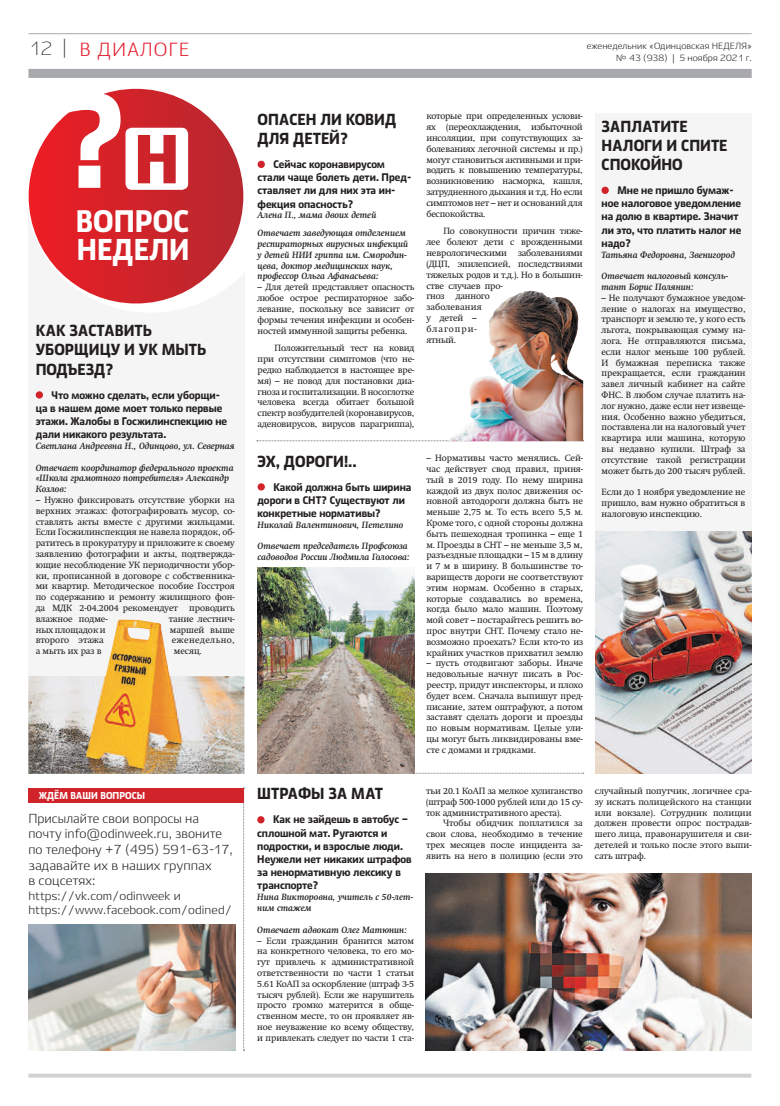
<style>
.page{position:relative;width:780px;height:1106px;background:#fff}
.page>*{position:absolute;margin:0;border:0;box-sizing:border-box;transform-origin:0 0}
.t1{font:900 135px "Ekibastuz";color:#fff;scale:.9 1}
.t2{font:900 31.1px "Ekibastuz";color:#fff;scale:.9 1}
.t3{font:900 30.1px "Ekibastuz";color:#fff;scale:.9 1}
.t4{font:19px "Ekibastuz";letter-spacing:.05em;color:#e41e30}
.t5{font:300 19px "Ekibastuz";color:#231f20}
.t6{font:900 16px/19.2px "Ekibastuz";color:#231f20;scale:.9 1}
.t7{font:13px/15.6px "Ekibastuz";color:#231f20;scale:.96 1}
.t8{font:12px/14.4px "Ekibastuz";color:#231f20}
.t9{font:900 11px/13.2px "Ekibastuz";color:#231f20;scale:.9 1}
.t10{font:900 10px "Ekibastuz";color:#fff;scale:.9 1}
.t11{font:9px/10.8px "Swift";letter-spacing:-.01em;color:#231f20;text-align:justify}
.t12{font:italic 700 9px/10.8px "Swift";color:#231f20}
.t13{font:9px "Ekibastuz";color:#231f20}
.t14{font:9px "Swift";letter-spacing:.045em;color:#231f20}
</style>
<div class="page">
<svg style="left:28px;top:1073px;width:723px;height:4px;background:#d8d9da"></svg>
<hr style="left:28px;top:33px;width:723px;height:1px;background:#a8a9ad">
<div style="left:28px;top:69px;width:723px;height:9px;background:#a8a9ad"></div>
<svg style="left:258px;top:773px;width:325px;height:1px"></svg>
<svg style="left:243px;top:787px;width:2px;height:263px"></svg>
<img style="left:28px;top:924px;width:207px;height:126px">
<div style="left:28px;top:787px;width:215px;height:15px;background:#d1232a"></div>
<div style="left:28px;top:187px;width:216px;height:587px;background:#f5f5f6"></div>
<div style="left:595px;top:113px;width:156px;height:660px;background:#f5f5f6"></div>
<div style="left:27px;top:81px;width:247px;height:232px;background:#fff;border-radius:50%"></div>
<div style="left:29px;top:89px;width:214px;height:214px;background:linear-gradient(to right,#ed1d24,#b6292f);border-radius:107px"></div>
<svg style="left:125px;top:128px;width:63px;height:62px"></svg>
<div style="left:257px;top:816px;width:7px;height:7px;background:#d1232a;border-radius:50%"></div>
<div style="left:257px;top:161px;width:8px;height:7px;background:#d1232a;border-radius:50%"></div>
<div style="left:257px;top:483px;width:8px;height:7px;background:#d1232a;border-radius:50%"></div>
<div style="left:601px;top:187px;width:7px;height:7px;background:#d1232a;border-radius:50%"></div>
<div style="left:36px;top:391px;width:7px;height:7px;background:#d1232a;border-radius:50%"></div>
<svg style="left:257px;top:440px;width:190px;height:1px"></svg>
<img style="left:447px;top:291px;width:136px;height:150px">
<img style="left:258px;top:567px;width:156px;height:206px">
<img style="left:595px;top:531px;width:156px;height:242px">
<img style="left:425px;top:873px;width:326px;height:177px">
<img style="left:28px;top:619px;width:216px;height:155px">
<h3 class="t5" style="left:28px;top:37px;width:26px">12</h3>
<h3 class="t4" style="left:63px;top:38px;width:128px"><sup>|</sup> В ДИАЛОГЕ</h3>
<h1 class="t1" style="left:59px;top:60px;width:78px">?</h1>
<h2 class="t2" style="left:76px;top:202px;width:127px">ВОПРОС</h2>
<h3 class="t3" style="left:77px;top:231px;width:127px">НЕДЕЛИ</h3>
<h3 class="t6" style="left:36px;top:321px;width:191px">КАК ЗАСТАВИТЬ<br>УБОРЩИЦУ И УК МЫТЬ<br>ПОДЪЕЗД?</h3>
<p class="t9" style="left:36px;top:388px;width:214px;text-indent:16px">Что можно сделать, если уборщи&shy;ца в нашем доме моет только первые этажи. Жалобы в Госжилинспекцию не дали никакого результата.</p>
<p class="t12" style="left:36px;top:440px;width:200px">Светлана Андреевна Н., Одинцово, ул. Северная</p>
<p class="t12" style="left:36px;top:462px;width:199px">Отвечает координатор федерального проекта «Школа грамотного потребителя» Александр<br>Козлов:</p>
<p class="t11" style="left:36px;top:494px;width:201px">– Нужно фиксировать отсутствие уборки на верхних этажах: фотографировать мусор, со&shy;ставлять акты вместе с другими жильцами.<br>Если Госжилинспекция не навела порядок, об&shy;ратитесь в прокуратуру и приложите к своему заявлению фотографии и акты, подтвержда&shy;ющие несоблюдение УК периодичности убор&shy;ки, прописанной в договоре с собственника&shy;ми квартир. Методическое пособие Госстроя по содержанию и ремонту жилищного фон&shy;да МДК 2-04.2004 рекомендует проводить влажное подме-</p>
<p class="t11" style="left:169px;top:613px;width:67px">тание лестнич-</p>
<p class="t11" style="left:36px;top:624px;width:72px">ных площадок и</p>
<p class="t11" style="left:170px;top:624px;width:66px">маршей выше</p>
<p class="t11" style="left:36px;top:635px;width:70px">второго этажа</p>
<p class="t14" style="left:172px;top:635px;width:64px">еженедельно,</p>
<p class="t11" style="left:36px;top:646px;width:68px">а мыть их раз в</p>
<p class="t11" style="left:174px;top:646px;width:30px">месяц.</p>
<p class="t10" style="left:39px;top:789px;width:120px">ЖДЁМ ВАШИ ВОПРОСЫ</p>
<h3 class="t7" style="left:28px;top:810px;width:214px">Присылайте свои вопросы на почту info@odinweek.ru, звоните по телефону +7 (495) 591-63-17, задавайте их в наших группах<br>в соцсетях:</h3>
<h3 class="t8" style="left:28px;top:888px;width:205px">https://vk.com/odinweek и https://www.facebook.com/odined/</h3>
<p class="t13" style="left:587px;top:40px;width:167px">еженедельник «Одинцовская НЕДЕЛЯ»</p>
<p class="t13" style="left:616px;top:52px;width:137px">№ 43 (938) | 5 ноября 2021 г.</p>
<h3 class="t6" style="left:257px;top:110px;width:156px">ОПАСЕН ЛИ КОВИД<br>ДЛЯ ДЕТЕЙ?</h3>
<p class="t9" style="left:257px;top:158px;width:172px;text-indent:16px">Сейчас коронавирусом стали чаще болеть дети. Пред&shy;ставляет ли для них эта ин&shy;фекция опасность?</p>
<p class="t12" style="left:257px;top:206px;width:150px;line-height:17.8px">Алена П., мама двоих детей<br>Отвечает заведующая отделением</p>
<p class="t12" style="left:257px;top:239px;width:152px">респираторных вирусных инфекций у детей НИИ гриппа им. Смородин&shy;цева, доктор медицинских наук, профессор Ольга Афанасьева:</p>
<p class="t11" style="left:257px;top:282px;width:158px">– Для детей представляет опасность любое острое респираторное забо&shy;левание, поскольку все зависит от формы течения инфекции и особен&shy;ностей иммунной защиты ребенка.</p>
<p class="t11" style="left:257px;top:343px;width:158px;text-indent:17px">Положительный тест на ковид при отсутствии симптомов (что не&shy;редко наблюдается в настоящее вре&shy;мя) – не повод для постановки диа&shy;гноза и госпитализации. В носоглотке человека всегда обитает большой спектр возбудителей (коронавирусов, аденовирусов, вирусов парагриппа),</p>
<h3 class="t6" style="left:257px;top:451px;width:112px">ЭХ, ДОРОГИ!..</h3>
<p class="t9" style="left:257px;top:480px;width:172px;text-indent:16px">Какой должна быть ширина дороги в СНТ? Существуют ли конкретные нормативы?</p>
<p class="t12" style="left:257px;top:519px;width:147px">Николай Валентинович, Петелино</p>
<p class="t12" style="left:257px;top:541px;width:154px">Отвечает председатель Профсоюза садоводов России Людмила Голосова:</p>
<p class="t11" style="left:426px;top:111px;width:158px">которые при определенных услови&shy;ях (переохлаждения, избыточной инсоляции, при сопутствующих за&shy;болеваниях легочной системы и пр.) могут становиться активными и при&shy;водить к повышению температуры, возникновению насморка, кашля, затрудненного дыхания и т.д. Но если симптомов нет – нет и оснований для беспокойства.</p>
<p class="t11" style="left:426px;top:226px;width:158px;text-align:left;text-indent:17px">По совокупности причин тяже&shy;лее болеют дети с врожденными неврологическими заболеваниями (ДЦП, эпилепсией, последствиями тяжелых родов и т.д.). Но в большин&shy;стве случаев про-<br>гноз данного<br>заболевания<br>у детей –<br>благопри-<br>ятный.</p>
<p class="t11" style="left:426px;top:452px;width:158px">– Нормативы часто менялись. Сей&shy;час действует свод правил, приня&shy;тый в 2019 году. По нему ширина каждой из двух полос движения ос&shy;новной автодороги должна быть не меньше 2,75 м. То есть всего 5,5 м.<br>Кроме того, с одной стороны должна быть пешеходная тропинка – еще 1 м. Проезды в СНТ – не меньше 3,5 м, разъездные площадки – 15 м в длину и 7 м в ширину. В большинстве то&shy;вариществ дороги не соответствуют этим нормам. Особенно в старых, которые создавались во времена, когда было мало машин. Поэтому мой совет – постарайтесь решить во&shy;прос внутри СНТ. Почему стало не&shy;возможно проехать? Если кто-то из крайних участков прихватил землю</p>
<p class="t11" style="left:426px;top:658px;width:158px">– пусть отодвигают заборы. Иначе недовольные начнут писать в Рос&shy;реестр, придут инспекторы, и плохо будет всем. Сначала выпишут пред&shy;писание, затем оштрафуют, а потом заставят сделать дороги и проезды по новым нормативам. Целые ули&shy;цы могут быть ликвидированы вме&shy;сте с домами и грядками.</p>
<h3 class="t6" style="left:601px;top:116px;width:141px">ЗАПЛАТИТЕ<br>НАЛОГИ И СПИТЕ<br>СПОКОЙНО</h3>
<p class="t9" style="left:601px;top:183px;width:157px;text-indent:16px">Мне не пришло бумаж&shy;ное налоговое уведомление на долю в квартире. Значит ли это, что платить налог не надо?</p>
<p class="t12" style="left:601px;top:249px;width:135px">Татьяна Федоровна, Звенигород</p>
<p class="t12" style="left:601px;top:271px;width:128px">Отвечает налоговый консуль&shy;тант Борис Полянин:</p>
<p class="t11" style="left:601px;top:292px;width:145px">– Не получают бумажное уведом&shy;ление о налогах на имущество, транспорт и землю те, у кого есть льгота, покрывающая сумму на&shy;лога. Не отправляются письма, если налог меньше 100 рублей.<br>И бумажная переписка также прекращается, если гражданин завел личный кабинет на сайте ФНС. В любом случае платить на&shy;лог нужно, даже если нет извеще&shy;ния. Особенно важно убедиться, поставлена ли на налоговый учет квартира или машина, которую вы недавно купили. Штраф за отсутствие такой регистрации может быть до 200 тысяч рублей.</p>
<p class="t11" style="left:601px;top:487px;width:145px">Если до 1 ноября уведомление не пришло, вам нужно обратиться в налоговую инспекцию.</p>
<h3 class="t6" style="left:257px;top:784px;width:141px">ШТРАФЫ ЗА МАТ</h3>
<p class="t9" style="left:257px;top:813px;width:173px;text-indent:16px">Как не зайдешь в автобус – сплошной мат. Ругаются и подростки, и взрослые люди.<br>Неужели нет никаких штрафов за ненормативную лексику в транспорте?</p>
<p class="t12" style="left:257px;top:891px;width:157px">Нина Викторовна, учитель с 50-лет&shy;ним стажем</p>
<p class="t12" style="left:257px;top:924px;width:151px">Отвечает адвокат Олег Матюнин:</p>
<p class="t11" style="left:257px;top:935px;width:158px">– Если гражданин бранится матом на конкретного человека, то его мо&shy;гут привлечь к административной ответственности по части 1 статьи 5.61 КоАП за оскорбление (штраф 3-5 тысяч рублей). Если же нарушитель просто громко матерится в обще&shy;ственном месте, то он проявляет яв&shy;ное неуважение ко всему обществу, и привлекать следует по части 1 ста-</p>
<p class="t11" style="left:426px;top:785px;width:158px">тьи 20.1 КоАП за мелкое хулиганство (штраф 500-1000 рублей или до 15 су&shy;ток административного ареста).</p>
<p class="t11" style="left:426px;top:818px;width:158px;text-indent:17px">Чтобы обидчик поплатился за свои слова, необходимо в течение трех месяцев после инцидента за&shy;явить на него в полицию (если это</p>
<p class="t11" style="left:594px;top:785px;width:158px">случайный попутчик, логичнее сра&shy;зу искать полицейского на станции или вокзале). Сотрудник полиции должен провести опрос пострадав&shy;шего лица, правонарушителя и сви&shy;детелей и только после этого выпи&shy;сать штраф.</p>
</div>
